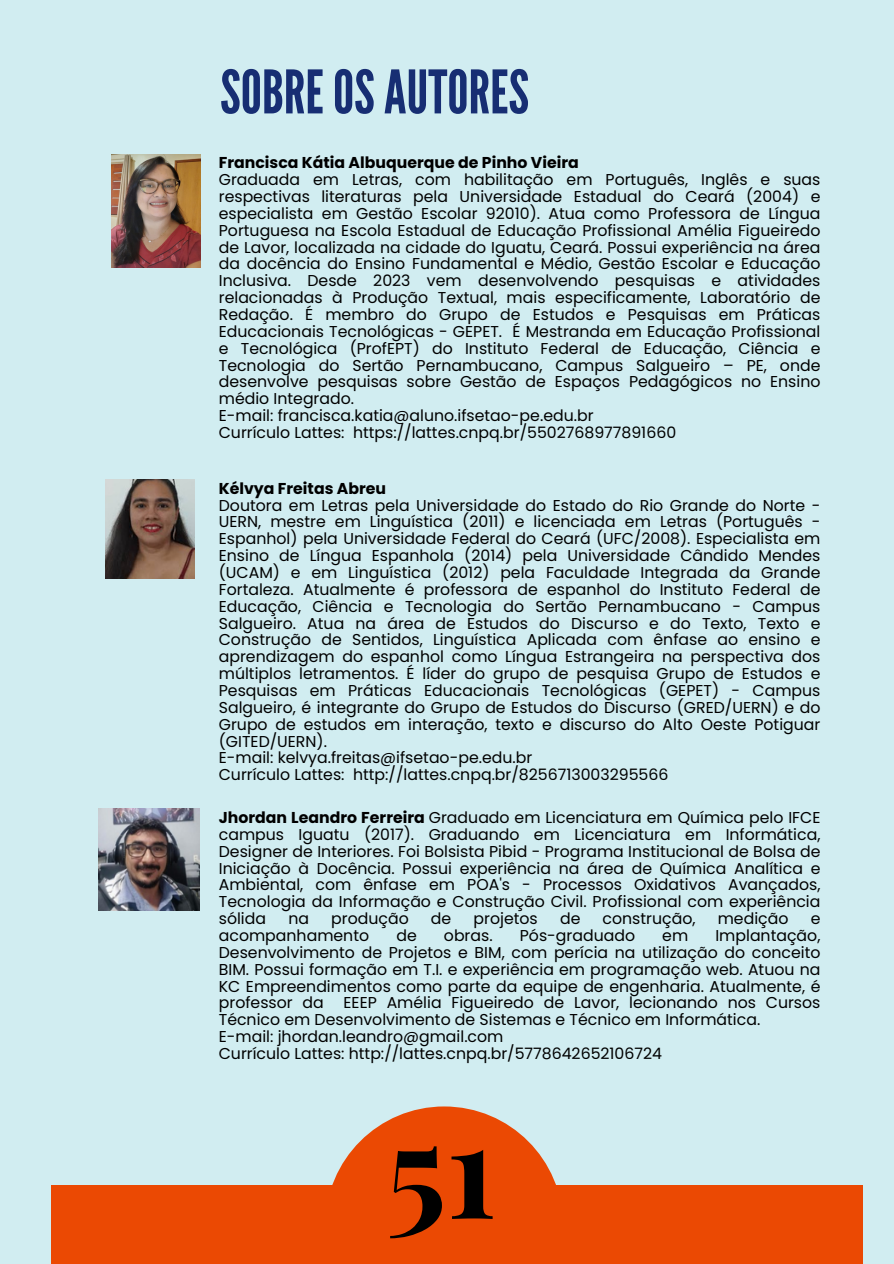
<style>
.page{position:relative;width:894px;height:1264px;background:#fff}
.page>*{position:absolute;margin:0;border:0;box-sizing:border-box;transform-origin:0 0}
.t1{font:700 130.8px "Playfair Display";color:#000}
.t2{font:59.85px "League Gothic";color:#172e73}
.t3{font:15.75px/16.8px "Poppins";color:#000;text-align:justify}
.t4{font:700 15.75px "Poppins";color:#000}
.s1{font-weight:700}
</style>
<div class="page">
<div style="left:0;top:0;width:893px;height:1263px;background:#d1edf1"></div>
<div style="left:51px;top:1184px;width:810px;height:79px;background:#eb4903"></div>
<svg style="left:325px;top:1106px;width:238px;height:79px;fill:#eb4903"></svg>
<img style="left:111px;top:154px;width:89px;height:114px">
<img style="left:105px;top:479px;width:89px;height:99px">
<img style="left:98px;top:808px;width:102px;height:102px">
<p class="t2" style="left:220px;top:57px;width:310px">SOBREOSAUTORES</p>
<p class="t4" style="left:219px;top:152px;width:361px">Francisca Kátia Albuquerque de Pinho Vieira</p>
<p class="t3" style="left:219px;top:171px;width:603px">Graduada em Letras, com habilitação em Português, Inglês e suas respectivas literaturas pela Universidade Estadual do Ceará (2004) e especialista em Gestão Escolar 92010). Atua como Professora de Língua Portuguesa na Escola Estadual de Educação Profissional Amélia Figueiredo de Lavor, localizada na cidade do Iguatu, Ceará. Possui experiência na área da docência do Ensino Fundamental e Médio, Gestão Escolar e Educação Inclusiva. Desde 2023 vem desenvolvendo pesquisas e atividades relacionadas à Produção Textual, mais especificamente, Laboratório de Redação. É membro do Grupo de Estudos e Pesquisas em Práticas Educacionais Tecnológicas - GEPET. É Mestranda em Educação Profissional e Tecnológica (ProfEPT) do Instituto Federal de Educação, Ciência e Tecnologia do Sertão Pernambucano, Campus Salgueiro – PE, onde desenvolve pesquisas sobre Gestão de Espaços Pedagógicos no Ensino médio Integrado.</p>
<p class="t3" style="left:219px;top:407px;width:376px">E-mail: francisca.katia@aluno.ifsetao-pe.edu.br</p>
<p class="t3" style="left:219px;top:424px;width:458px">Currículo Lattes: https://lattes.cnpq.br/5502768977891660</p>
<p class="t4" style="left:219px;top:477px;width:169px">Kélvya Freitas Abreu</p>
<p class="t3" style="left:219px;top:496px;width:603px">Doutora em Letras pela Universidade do Estado do Rio Grande do Norte - UERN, mestre em Linguística (2011) e licenciada em Letras (Português - Espanhol) pela Universidade Federal do Ceará (UFC/2008). Especialista em Ensino de Língua Espanhola (2014) pela Universidade Cândido Mendes (UCAM) e em Linguística (2012) pela Faculdade Integrada da Grande Fortaleza. Atualmente é professora de espanhol do Instituto Federal de Educação, Ciência e Tecnologia do Sertão Pernambucano - Campus Salgueiro. Atua na área de Estudos do Discurso e do Texto, Texto e Construção de Sentidos, Linguística Aplicada com ênfase ao ensino e aprendizagem do espanhol como Língua Estrangeira na perspectiva dos múltiplos letramentos. É líder do grupo de pesquisa Grupo de Estudos e Pesquisas em Práticas Educacionais Tecnológicas (GEPET) - Campus Salgueiro, é integrante do Grupo de Estudos do Discurso (GRED/UERN) e do Grupo de estudos em interação, texto e discurso do Alto Oeste Potiguar (GITED/UERN).</p>
<p class="t3" style="left:219px;top:749px;width:315px">E-mail: kelvya.freitas@ifsetao-pe.edu.br</p>
<p class="t3" style="left:219px;top:766px;width:451px">Currículo Lattes: http://lattes.cnpq.br/8256713003295566</p>
<p class="t3" style="left:219px;top:809px;width:603px"><span class="s1">Jhordan Leandro Ferreira</span> Graduado em Licenciatura em Química pelo IFCE campus Iguatu (2017). Graduando em Licenciatura em Informática, Designer de Interiores. Foi Bolsista Pibid - Programa Institucional de Bolsa de Iniciação à Docência. Possui experiência na área de Química Analítica e Ambiental, com ênfase em POA's - Processos Oxidativos Avançados, Tecnologia da Informação e Construção Civil. Profissional com experiência sólida</p>
<p class="t3" style="left:288px;top:910px;width:22px">na</p>
<p class="t3" style="left:331px;top:910px;width:79px">produção</p>
<p class="t3" style="left:431px;top:910px;width:22px">de</p>
<p class="t3" style="left:473px;top:910px;width:66px">projetos</p>
<p class="t3" style="left:560px;top:910px;width:22px">de</p>
<p class="t3" style="left:602px;top:910px;width:94px">construção,</p>
<p class="t3" style="left:717px;top:910px;width:72px">medição</p>
<p class="t3" style="left:810px;top:910px;width:11px">e</p>
<p class="t3" style="left:219px;top:927px;width:152px">acompanhamento</p>
<p class="t3" style="left:396px;top:927px;width:22px">de</p>
<p class="t3" style="left:444px;top:927px;width:50px">obras.</p>
<p class="t3" style="left:519px;top:927px;width:117px">Pós-graduado</p>
<p class="t3" style="left:662px;top:927px;width:27px">em</p>
<p class="t3" style="left:219px;top:927px;width:603px;text-indent:496px">Implantação, Desenvolvimento de Projetos e BIM, com perícia na utilização do conceito BIM. Possui formação em T.I. e experiência em programação web. Atuou na KC Empreendimentos como parte da equipe de engenharia. Atualmente, é professor da</p>
<p class="t3" style="left:219px;top:994px;width:603px;text-indent:125px">EEEP Amélia Figueiredo de Lavor, lecionando nos Cursos<br>Técnico em Desenvolvimento de Sistemas e Técnico em Informática.</p>
<p class="t3" style="left:219px;top:1028px;width:286px">E-mail: jhordan.leandro@gmail.com</p>
<p class="t3" style="left:219px;top:1044px;width:444px">Currículo Lattes: http://lattes.cnpq.br/5778642652106724</p>
<h1 class="t1" style="left:386px;top:1077px;width:112px">51</h1>
</div>
